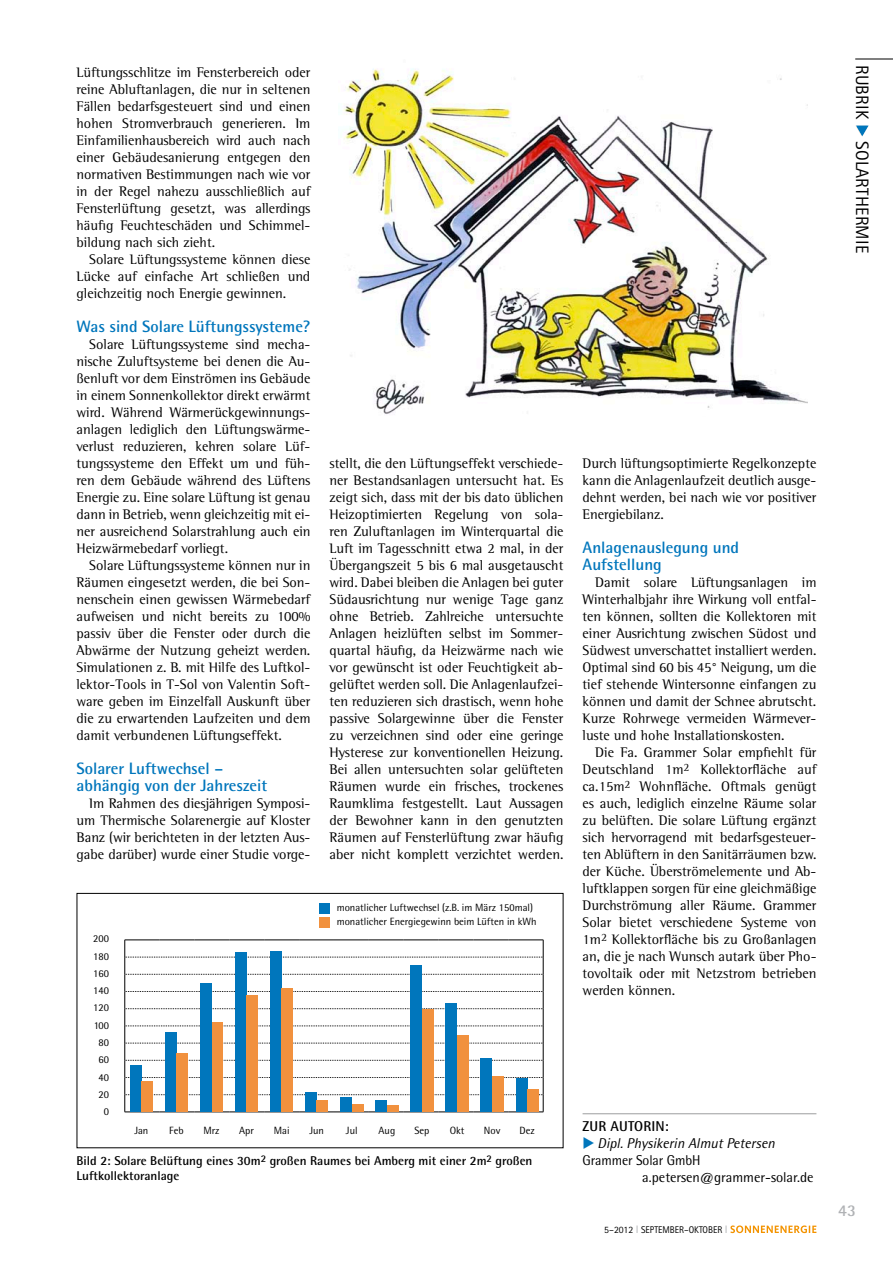
<style>
.page{position:relative;width:893px;height:1263px;background:#fff}
.page>*{position:absolute;margin:0;border:0;box-sizing:border-box;transform-origin:0 0}
.t1{font:18px "Rotis Sans Serif Std";letter-spacing:.01em;color:#000}
.t2{font:700 16.5px/17px "Rotis Semi Sans Std";color:#0076bc}
.t3{font:700 16.5px "Rotis Semi Sans Std";color:#b0b2b5}
.t4{font:14.25px/17px "Rotis Semi Serif Std";color:#000;text-align:justify}
.t5{font:italic 14.25px "Rotis Semi Sans Std";color:#000}
.t6{font:14.25px "Rotis Semi Sans Std";letter-spacing:-.005em;color:#000}
.t7{font:14.25px "Rotis Semi Sans Std";letter-spacing:-.005em;color:#000;scale:.96 1}
.t8{font:700 14.25px "Rotis Semi Sans Std";letter-spacing:.01em;color:#000}
.t9{font:700 12.75px/15px "Rotis Semi Sans Std";color:#000}
.t10{font:10.5px/17.2px "Rotis Semi Sans Std";color:#000;text-align:right}
.t11{font:9.75px "Rotis Sans Serif Std";color:#000}
.t12{font:9.75px "Rotis Sans Serif Std";color:#000;scale:.95 1}
.s1{color:#0076bc}
.s2{font-size:10.8px;color:#b0b2b5}
.s3{color:#f39300}
</style>
<div class="page">
<svg style="left:730px;top:1225px;width:86px;height:8px"></svg>
<hr style="left:855px;top:59px;width:38px;height:1px;background:#000">
<img style="left:343px;top:68px;width:465px;height:346px">
<hr style="left:583px;top:1113px;width:233px;height:1px;background:#9c9d9f">
<div style="left:77px;top:893px;width:486px;height:255px;border:1px solid #000"></div>
<svg style="left:856px;top:125px;width:13px;height:12px"></svg>
<hr style="left:125px;top:1112px;width:35px;height:1px;background:#000">
<hr style="left:160px;top:1112px;width:34px;height:1px;background:#000">
<hr style="left:194px;top:1112px;width:35px;height:1px;background:#000">
<hr style="left:229px;top:1112px;width:35px;height:1px;background:#000">
<hr style="left:264px;top:1112px;width:35px;height:1px;background:#000">
<hr style="left:299px;top:1112px;width:35px;height:1px;background:#000">
<hr style="left:334px;top:1112px;width:35px;height:1px;background:#000">
<hr style="left:369px;top:1112px;width:35px;height:1px;background:#000">
<hr style="left:404px;top:1112px;width:35px;height:1px;background:#000">
<hr style="left:439px;top:1112px;width:34px;height:1px;background:#000">
<hr style="left:473px;top:1112px;width:35px;height:1px;background:#000">
<hr style="left:508px;top:1112px;width:35px;height:1px;background:#000">
<svg style="left:125px;top:940px;width:419px;height:172px"></svg>
<div style="left:130px;top:1065px;width:11px;height:47px;background:#0076bc"></div>
<div style="left:141px;top:1081px;width:12px;height:31px;background:#f1913e"></div>
<div style="left:165px;top:1032px;width:11px;height:80px;background:#0076bc"></div>
<div style="left:176px;top:1053px;width:12px;height:59px;background:#f1913e"></div>
<div style="left:320px;top:903px;width:10px;height:10px;background:#0076bc"></div>
<div style="left:211px;top:1022px;width:12px;height:90px;background:#f1913e"></div>
<div style="left:235px;top:953px;width:12px;height:159px;background:#0076bc"></div>
<div style="left:247px;top:995px;width:11px;height:117px;background:#f1913e"></div>
<div style="left:270px;top:951px;width:12px;height:161px;background:#0076bc"></div>
<div style="left:282px;top:988px;width:11px;height:124px;background:#f1913e"></div>
<div style="left:305px;top:1092px;width:12px;height:20px;background:#0076bc"></div>
<div style="left:317px;top:1100px;width:11px;height:12px;background:#f1913e"></div>
<div style="left:340px;top:1097px;width:12px;height:15px;background:#0076bc"></div>
<div style="left:352px;top:1104px;width:11px;height:8px;background:#f1913e"></div>
<div style="left:375px;top:1100px;width:12px;height:12px;background:#0076bc"></div>
<div style="left:387px;top:1105px;width:11px;height:7px;background:#f1913e"></div>
<div style="left:410px;top:966px;width:12px;height:146px;background:#0076bc"></div>
<div style="left:422px;top:1010px;width:11px;height:102px;background:#f1913e"></div>
<div style="left:446px;top:1003px;width:11px;height:109px;background:#0076bc"></div>
<div style="left:457px;top:1036px;width:12px;height:76px;background:#f1913e"></div>
<div style="left:481px;top:1058px;width:11px;height:54px;background:#0076bc"></div>
<div style="left:492px;top:1076px;width:12px;height:36px;background:#f1913e"></div>
<div style="left:516px;top:1078px;width:11px;height:34px;background:#0076bc"></div>
<div style="left:527px;top:1089px;width:12px;height:23px;background:#f1913e"></div>
<div style="left:320px;top:917px;width:10px;height:11px;background:#f1913e"></div>
<div style="left:200px;top:983px;width:11px;height:129px;background:#0076bc"></div>
<p class="t4" style="left:77px;top:63px;width:235px">Lüftungsschlitze im Fensterbereich oder reine Abluftanlagen, die nur in seltenen Fällen bedarfsgesteuert sind und einen hohen Stromverbrauch generieren. Im Einfamilienhausbereich wird auch nach einer Gebäudesanierung entgegen den normativen Bestimmungen nach wie vor in der Regel nahezu ausschließlich auf Fensterlüftung gesetzt, was allerdings häufig Feuchteschäden und Schimmel&shy;bildung nach sich zieht.</p>
<p class="t4" style="left:77px;top:250px;width:235px;text-indent:13px">Solare Lüftungssysteme können diese Lücke auf einfache Art schließen und gleichzeitig noch Energie gewinnen.</p>
<p class="t2" style="left:77px;top:317px;width:235px">Was sind Solare Lüftungssysteme?</p>
<p class="t4" style="left:77px;top:335px;width:235px;text-indent:13px">Solare Lüftungssysteme sind mecha&shy;nische Zuluftsysteme bei denen die Au&shy;ßenluft vor dem Einströmen ins Gebäude in einem Sonnenkollektor direkt erwärmt wird. Während Wärmerückgewinnungs&shy;anlagen lediglich den Lüftungswärme&shy;verlust reduzieren, kehren solare Lüf&shy;tungssysteme den Effekt um und füh&shy;ren dem Gebäude während des Lüftens Energie zu. Eine solare Lüftung ist genau dann in Betrieb, wenn gleichzeitig mit ei&shy;ner ausreichend Solarstrahlung auch ein Heizwärmebedarf vorliegt.</p>
<p class="t4" style="left:77px;top:557px;width:235px;text-indent:13px">Solare Lüftungssysteme können nur in Räumen eingesetzt werden, die bei Son&shy;nenschein einen gewissen Wärmebedarf aufweisen und nicht bereits zu 100% passiv über die Fenster oder durch die Abwärme der Nutzung geheizt werden.<br>Simulationen z. B. mit Hilfe des Luftkol&shy;lektor-Tools in T-Sol von Valentin Soft&shy;ware geben im Einzelfall Auskunft über die zu erwartenden Laufzeiten und dem damit verbundenen Lüftungseffekt.</p>
<p class="t2" style="left:77px;top:760px;width:192px">Solarer Luftwechsel – abhängig von der Jahreszeit</p>
<p class="t4" style="left:77px;top:795px;width:235px;text-indent:13px">Im Rahmen des diesjährigen Symposi&shy;um Thermische Solarenergie auf Kloster Banz (wir berichteten in der letzten Aus&shy;gabe darüber) wurde einer Studie vorge-</p>
<p class="t10" style="left:93px;top:930px;width:17px">200<br>180<br>160<br>140<br>120<br>100<br>80<br>60<br>40<br>20<br>0</p>
<p class="t4" style="left:330px;top:454px;width:235px">stellt, die den Lüftungseffekt verschiede&shy;ner Bestandsanlagen untersucht hat. Es zeigt sich, dass mit der bis dato üblichen Heizoptimierten Regelung von sola&shy;ren Zuluftanlagen im Winterquartal die Luft im Tagesschnitt etwa 2 mal, in der Übergangszeit 5 bis 6 mal ausgetauscht wird. Dabei bleiben die Anlagen bei guter Südausrichtung nur wenige Tage ganz ohne Betrieb. Zahlreiche untersuchte Anlagen heizlüften selbst im Sommer&shy;quartal häufig, da Heizwärme nach wie vor gewünscht ist oder Feuchtigkeit ab&shy;gelüftet werden soll. Die Anlagenlaufzei&shy;ten reduzieren sich drastisch, wenn hohe passive Solargewinne über die Fenster zu verzeichnen sind oder eine geringe Hysterese zur konventionellen Heizung.<br>Bei allen untersuchten solar gelüfteten Räumen wurde ein frisches, trockenes Raumklima festgestellt. Laut Aussagen der Bewohner kann in den genutzten Räumen auf Fensterlüftung zwar häufig aber nicht komplett verzichtet werden.</p>
<p class="t4" style="left:583px;top:454px;width:235px">Durch lüftungsoptimierte Regelkonzepte kann die Anlagenlaufzeit deutlich ausge&shy;dehnt werden, bei nach wie vor positiver Energiebilanz.</p>
<p class="t2" style="left:583px;top:538px;width:158px">Anlagenauslegung und<br>Aufstellung</p>
<p class="t4" style="left:583px;top:573px;width:235px;text-indent:13px">Damit solare Lüftungsanlagen im Winterhalbjahr ihre Wirkung voll entfal&shy;ten können, sollten die Kollektoren mit einer Ausrichtung zwischen Südost und Südwest unverschattet installiert werden.<br>Optimal sind 60 bis 45° Neigung, um die tief stehende Wintersonne einfangen zu können und damit der Schnee abrutscht.<br>Kurze Rohrwege vermeiden Wärmever&shy;luste und hohe Installationskosten.</p>
<p class="t4" style="left:583px;top:744px;width:235px;text-indent:13px">Die Fa. Grammer Solar empfiehlt für Deutschland 1m<sup>2</sup> Kollektorfläche auf ca.15m<sup>2</sup> Wohnfläche. Oftmals genügt es auch, lediglich einzelne Räume solar zu belüften. Die solare Lüftung ergänzt sich hervorragend mit bedarfsgesteuer&shy;ten Ablüftern in den Sanitärräumen bzw. der Küche. Überströmelemente und Ab&shy;luftklappen sorgen für eine gleichmäßige Durchströmung aller Räume. Grammer Solar bietet verschiedene Systeme von 1m<sup>2</sup> Kollektorfläche bis zu Großanlagen an, die je nach Wunsch autark über Pho&shy;tovoltaik oder mit Netzstrom betrieben werden können.</p>
<p class="t10" style="left:337px;top:900px;width:201px;line-height:14.5px;text-align:left">monatlicher Luftwechsel (z.B. im März 150mal) monatlicher Energiegewinn beim Lüften in kWh</p>
<p class="t10" style="left:134px;top:1121px;width:16px">Jan</p>
<p class="t10" style="left:169px;top:1121px;width:16px">Feb</p>
<p class="t10" style="left:203px;top:1121px;width:18px">Mrz</p>
<p class="t10" style="left:239px;top:1121px;width:16px">Apr</p>
<p class="t10" style="left:274px;top:1121px;width:17px">Mai</p>
<p class="t10" style="left:309px;top:1121px;width:16px">Jun</p>
<p class="t10" style="left:346px;top:1121px;width:13px">Jul</p>
<p class="t10" style="left:378px;top:1121px;width:18px">Aug</p>
<p class="t10" style="left:414px;top:1121px;width:17px">Sep</p>
<p class="t10" style="left:450px;top:1121px;width:16px">Okt</p>
<p class="t10" style="left:484px;top:1121px;width:18px">Nov</p>
<p class="t10" style="left:520px;top:1121px;width:17px">Dez</p>
<p class="t9" style="left:77px;top:1153px;width:457px">Bild 2: Solare Belüftung eines 30m<sup>2</sup> großen Raumes bei Amberg mit einer 2m<sup>2</sup> großen<br>Luftkollektoranlage</p>
<p class="t8" style="left:583px;top:1117px;width:88px">Zur Autorin :</p>
<p class="t5" style="left:583px;top:1135px;width:194px"><span class="s1">◆</span> Dipl. Physikerin Almut Petersen</p>
<p class="t7" style="left:583px;top:1152px;width:124px">Grammer Solar GmbH</p>
<p class="t6" style="left:642px;top:1169px;width:173px">a.petersen@grammer-solar.de</p>
<p class="t11" style="left:604px;top:1223px;width:60px">5–2012 <span class="s2">I</span> SEPTEMBE</p>
<p class="t12" style="left:679px;top:1223px;width:53px">R–OKTOBER <span class="s2">I</span></p>
<p class="t1" style="left:873px;top:65px;width:190px;rotate:90deg">RUBRIK <span class="s3">◆</span> SOLARTHERMIE</p>
<p class="t3" style="left:838px;top:1200px;width:19px">43</p>
</div>
